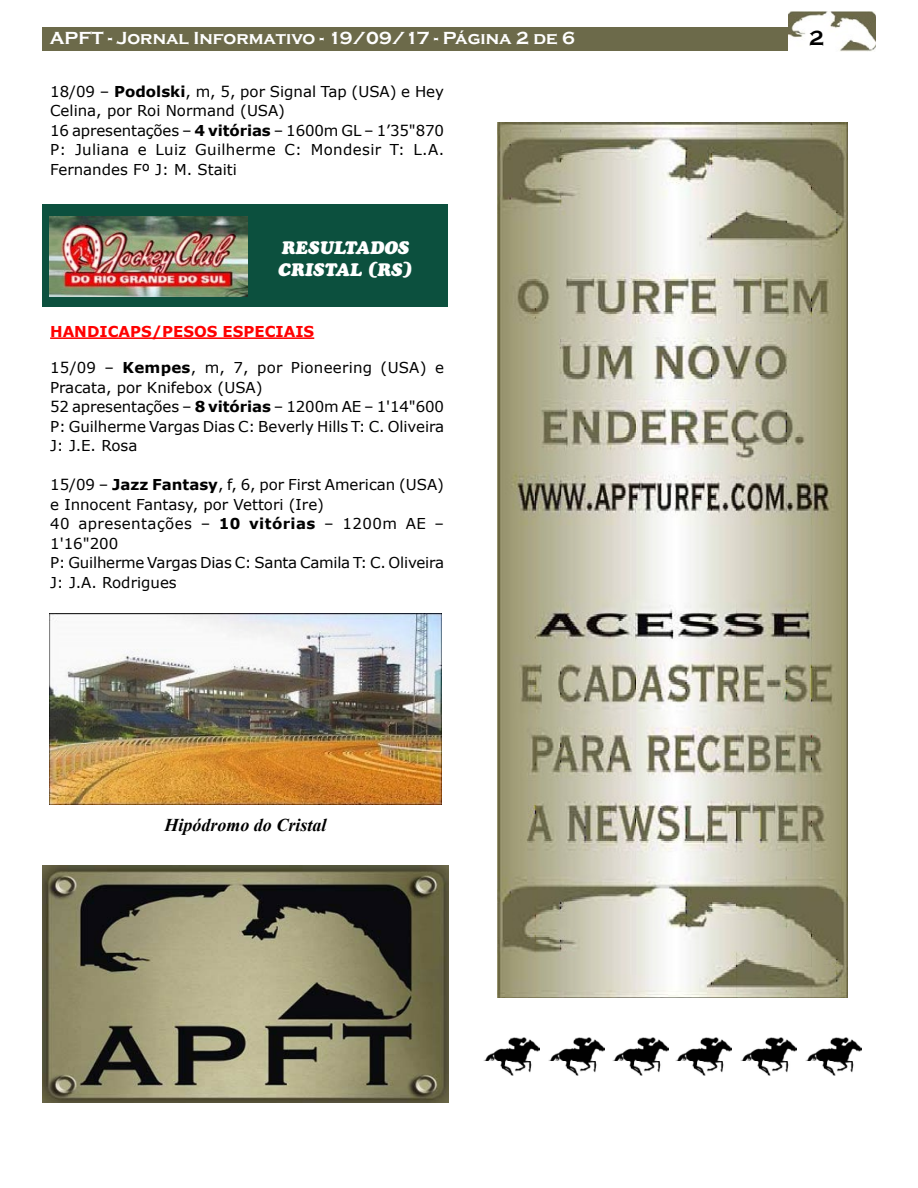
<style>
.page{position:relative;width:918px;height:1188px;background:#fff}
.page>*{position:absolute;margin:0;border:0;box-sizing:border-box;transform-origin:0 0}
.t1{font:700 21px "Copperplate Gothic";color:#000}
.t2{font:700 18px "Copperplate Gothic";color:#fff}
.t3{font:italic 18px/21.6px "Cooper Black Std";color:#fff}
.t4{font:italic 700 18px "Times New Roman";color:#000}
.t5{font:15px/19.5px "Verdana";color:#000}
.t6{font:700 15px "Verdana";color:#f00}
.s1{font-weight:700}
</style>
<div class="page">
<img style="left:484px;top:1037px;width:56px;height:39px">
<img style="left:548px;top:1037px;width:57px;height:39px">
<img style="left:612px;top:1037px;width:56px;height:39px">
<img style="left:676px;top:1037px;width:56px;height:39px">
<img style="left:740px;top:1037px;width:57px;height:39px">
<img style="left:805px;top:1037px;width:56px;height:39px">
<div style="left:43px;top:27px;width:746px;height:24px;background:#6c6a4a"></div>
<img style="left:789px;top:12px;width:86px;height:39px">
<img style="left:43px;top:865px;width:406px;height:237px">
<img style="left:498px;top:122px;width:349px;height:875px">
<div style="left:43px;top:205px;width:405px;height:102px;background:#0c503e"></div>
<img style="left:50px;top:216px;width:198px;height:81px">
<hr style="left:50px;top:337px;width:264px;height:2px;background:#f00">
<img style="left:50px;top:614px;width:391px;height:191px">
<p class="t2" style="left:50px;top:28px;width:527px">APFT - Jornal Informativo - 19/09/17 - Página 2 de 6</p>
<h1 class="t1" style="left:809px;top:27px;width:16px">2</h1>
<p class="t5" style="left:50px;top:81px;width:395px">18/09 – <span class="s1">Podolski</span>, m, 5, por Signal Tap (USA) e Hey Celina, por Roi Normand (USA)<br>16 apresentações – <span class="s1">4 vitórias</span> – 1600m GL – 1’35"870<br>P: Juliana e Luiz Guilherme C: Mondesir T: L.A.<br>Fernandes Fº J: M. Staiti</p>
<p class="t3" style="left:278px;top:237px;width:136px">RESULTADOS<br>CRISTAL (RS)</p>
<p class="t6" style="left:50px;top:321px;width:266px">HANDICAPS/PESOS ESPECIAIS</p>
<p class="t5" style="left:50px;top:358px;width:396px">15/09 – <span class="s1">Kempes</span>, m, 7, por Pioneering (USA) e Pracata, por Knifebox (USA)<br>52 apresentações – <span class="s1">8 vitórias</span> – 1200m AE – 1'14"600<br>P: Guilherme Vargas Dias C: Beverly Hills T: C. Oliveira J: J.E. Rosa</p>
<p class="t5" style="left:50px;top:475px;width:396px">15/09 – <span class="s1">Jazz Fantasy</span>, f, 6, por First American (USA) e Innocent Fantasy, por Vettori (Ire)<br>40 apresentações – <span class="s1">10 vitórias</span> – 1200m AE – 1'16"200<br>P: Guilherme Vargas Dias C: Santa Camila T: C. Oliveira J: J.A. Rodrigues</p>
<p class="t4" style="left:164px;top:812px;width:164px">Hipódromo do Cristal</p>
</div>
